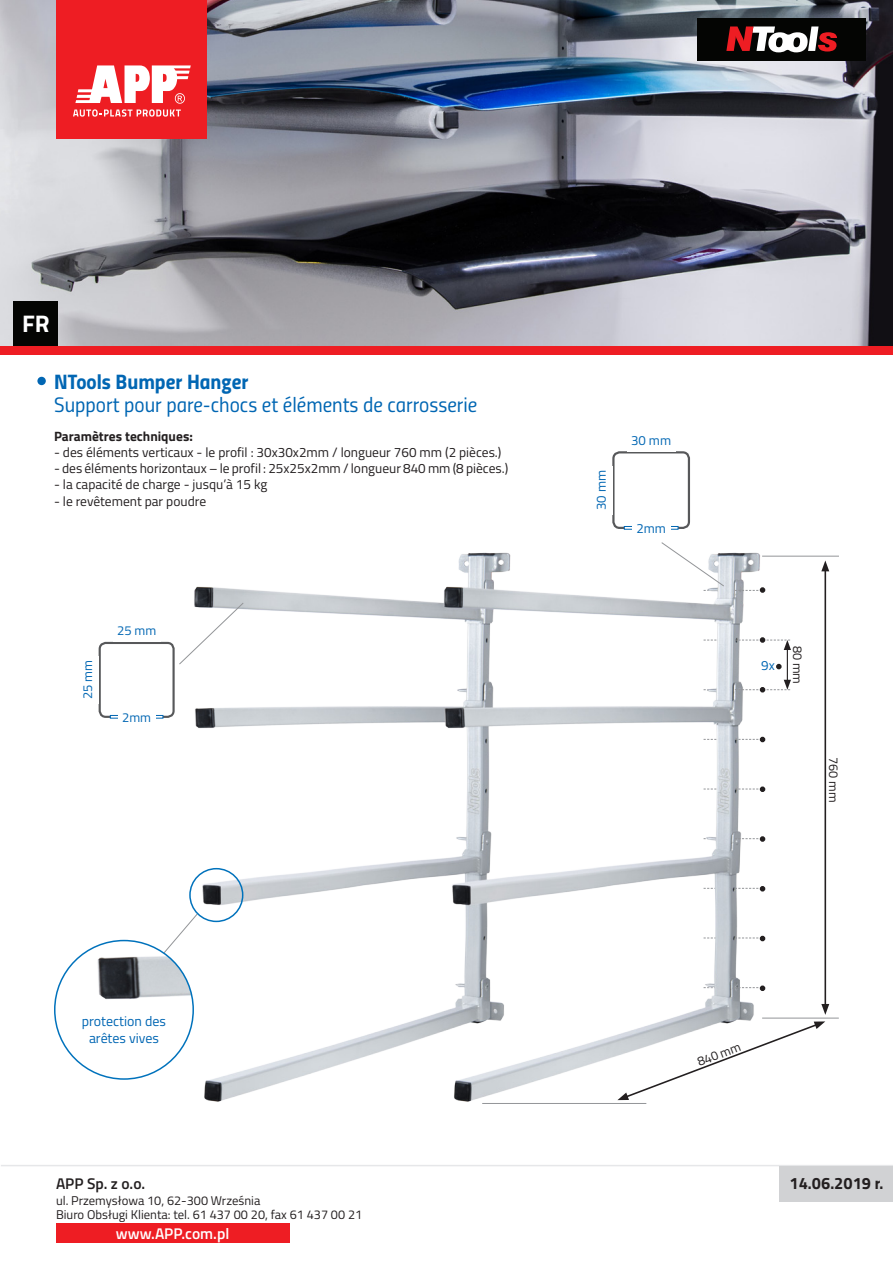
<style>
.page{position:relative;width:893px;height:1263px;background:#fff}
.page>*{position:absolute;margin:0;border:0;box-sizing:border-box;transform-origin:0 0}
.t1{font:700 24px "Titillium";color:#fff}
.t2{font:21px "Titillium Regular Upright";color:#0166b3}
.t3{font:21px "Titillium Bold Upright";color:#0166b3}
.t4{font:16.5px "Titillium Bold Upright";color:#231f20}
.t5{font:600 15.45px "Titillium";color:#fff}
.t6{font:600 15.45px "Titillium";color:#231f20}
.t7{font:13.95px/16.6px "Titillium";color:#0166b3;text-align:center}
.t8{font:13.5px "Titillium";color:#231f20}
.t9{font:700 13.5px "Titillium";color:#231f20}
.t10{font:13.5px "Titillium";color:#0166b3}
.t11{font:13.2px "Titillium";color:#0166b3}
.t12{font:12.9px "Titillium";color:#0166b3}
.t13{font:12.75px/14.1px "Titillium";color:#231f20}
</style>
<div class="page">
<img style="left:1px;top:1px;width:891px;height:345px">
<div style="left:0;top:346px;width:893px;height:9px;background:#ee1d23"></div>
<div style="left:14px;top:301px;width:44px;height:45px;background:#040503"></div>
<div style="left:57px;top:0;width:150px;height:138px;background:#ee1d23"></div>
<svg style="left:73px;top:65px;width:118px;height:52px"></svg>
<div style="left:697px;top:18px;width:169px;height:43px;background:#040503"></div>
<svg style="left:726px;top:26px;width:111px;height:26px"></svg>
<hr style="left:1px;top:1165px;width:892px;height:1px;background:#e6e7e9">
<div style="left:779px;top:1166px;width:114px;height:36px;background:#d1d2d4"></div>
<div style="left:56px;top:1223px;width:233px;height:20px;background:#ee1d23"></div>
<img style="left:75px;top:523px;width:764px;height:581px">
<div style="left:37px;top:377px;width:9px;height:8px;background:#0166b3;border-radius:50%"></div>
<div style="left:612px;top:451px;width:78px;height:78px;border:2px solid #57585a;border-radius:6px"></div>
<div style="left:624px;top:526px;width:54px;height:3px;background:#fff;border:1px solid #0166b3"></div>
<div style="left:632px;top:516px;width:38px;height:23px;background:#fff"></div>
<svg style="left:661px;top:542px;width:66px;height:49px"></svg>
<div style="left:99px;top:642px;width:76px;height:76px;border:2px solid #57585a;border-radius:6px"></div>
<div style="left:113px;top:619px;width:48px;height:23px;background:#fff"></div>
<div style="left:76px;top:656px;width:23px;height:48px;background:#fff"></div>
<div style="left:110px;top:715px;width:53px;height:3px;background:#fff;border:1px solid #0166b3"></div>
<div style="left:118px;top:705px;width:38px;height:23px;background:#fff"></div>
<svg style="left:178px;top:602px;width:66px;height:63px"></svg>
<hr style="left:824px;top:569px;width:2px;height:437px;background:#231f20">
<svg style="left:821px;top:560px;width:8px;height:11px"></svg>
<svg style="left:821px;top:1004px;width:8px;height:11px"></svg>
<hr style="left:787px;top:648px;width:1px;height:34px;background:#231f20">
<svg style="left:617px;top:1021px;width:208px;height:79px"></svg>
<hr style="left:762px;top:556px;width:77px;height:1px;background:#939598">
<hr style="left:762px;top:1018px;width:77px;height:1px;background:#939598">
<hr style="left:482px;top:1103px;width:164px;height:1px;background:#939598">
<svg style="left:735px;top:587px;width:30px;height:6px"></svg>
<svg style="left:735px;top:737px;width:30px;height:5px"></svg>
<svg style="left:735px;top:786px;width:30px;height:6px"></svg>
<svg style="left:735px;top:836px;width:30px;height:6px"></svg>
<svg style="left:735px;top:886px;width:30px;height:5px"></svg>
<svg style="left:735px;top:936px;width:30px;height:5px"></svg>
<svg style="left:735px;top:985px;width:30px;height:6px"></svg>
<svg style="left:735px;top:637px;width:56px;height:13px"></svg>
<svg style="left:735px;top:680px;width:56px;height:12px"></svg>
<svg style="left:776px;top:664px;width:6px;height:5px"></svg>
<svg style="left:163px;top:912px;width:36px;height:42px"></svg>
<img style="left:55px;top:940px;width:138px;height:139px;border-radius:69px">
<div style="left:189px;top:868px;width:54px;height:54px;border:2px solid #0072bc;border-radius:50%"></div>
<p class="t1" style="left:22px;top:306px;width:29px">FR</p>
<p class="t3" style="left:54px;top:365px;width:196px">NTools Bumper Hanger</p>
<p class="t2" style="left:54px;top:389px;width:425px">Support pour pare-chocs et éléments de carrosserie</p>
<p class="t9" style="left:54px;top:426px;width:140px">Paramètres techniques:</p>
<p class="t8" style="left:54px;top:442px;width:449px">- des éléments verticaux - le profil : 30x30x2mm / longueur 760 mm (2 pièces.)</p>
<p class="t8" style="left:54px;top:458px;width:456px">- des éléments horizontaux – le profil : 25x25x2mm / longueur 840 mm (8 pièces.)</p>
<p class="t8" style="left:54px;top:475px;width:215px">- la capacité de charge - jusqu’à 15 kg</p>
<p class="t8" style="left:54px;top:491px;width:154px">- le revêtement par poudre</p>
<p class="t12" style="left:78px;top:699px;width:41px;rotate:-90deg">25 mm</p>
<p class="t12" style="left:117px;top:621px;width:41px">25 mm</p>
<p class="t12" style="left:122px;top:707px;width:30px">2mm</p>
<p class="t7" style="left:82px;top:1012px;width:86px">protection des arêtes vives</p>
<p class="t6" style="left:56px;top:1172px;width:91px">APP Sp. z o.o.</p>
<p class="t13" style="left:56px;top:1193px;width:308px">ul. Przemysłowa 10, 62-300 Września<br>Biuro Obsługi Klienta: tel. 61 437 00 20, fax 61 437 00 21</p>
<p class="t5" style="left:116px;top:1222px;width:115px">www.APP.com.pl</p>
<p class="t11" style="left:591px;top:510px;width:41px;rotate:-90deg">30 mm</p>
<p class="t11" style="left:631px;top:430px;width:41px">30 mm</p>
<p class="t11" style="left:636px;top:518px;width:31px">2mm</p>
<p class="t10" style="left:761px;top:655px;width:15px">9x</p>
<p class="t13" style="left:805px;top:646px;width:40px;rotate:90deg">80 mm</p>
<p class="t13" style="left:841px;top:757px;width:47px;rotate:90deg">760 mm</p>
<p class="t13" style="left:695px;top:1055px;width:47px;rotate:-21deg">840 mm</p>
<p class="t4" style="left:789px;top:1171px;width:96px">14.06.2019 r.</p>
</div>
